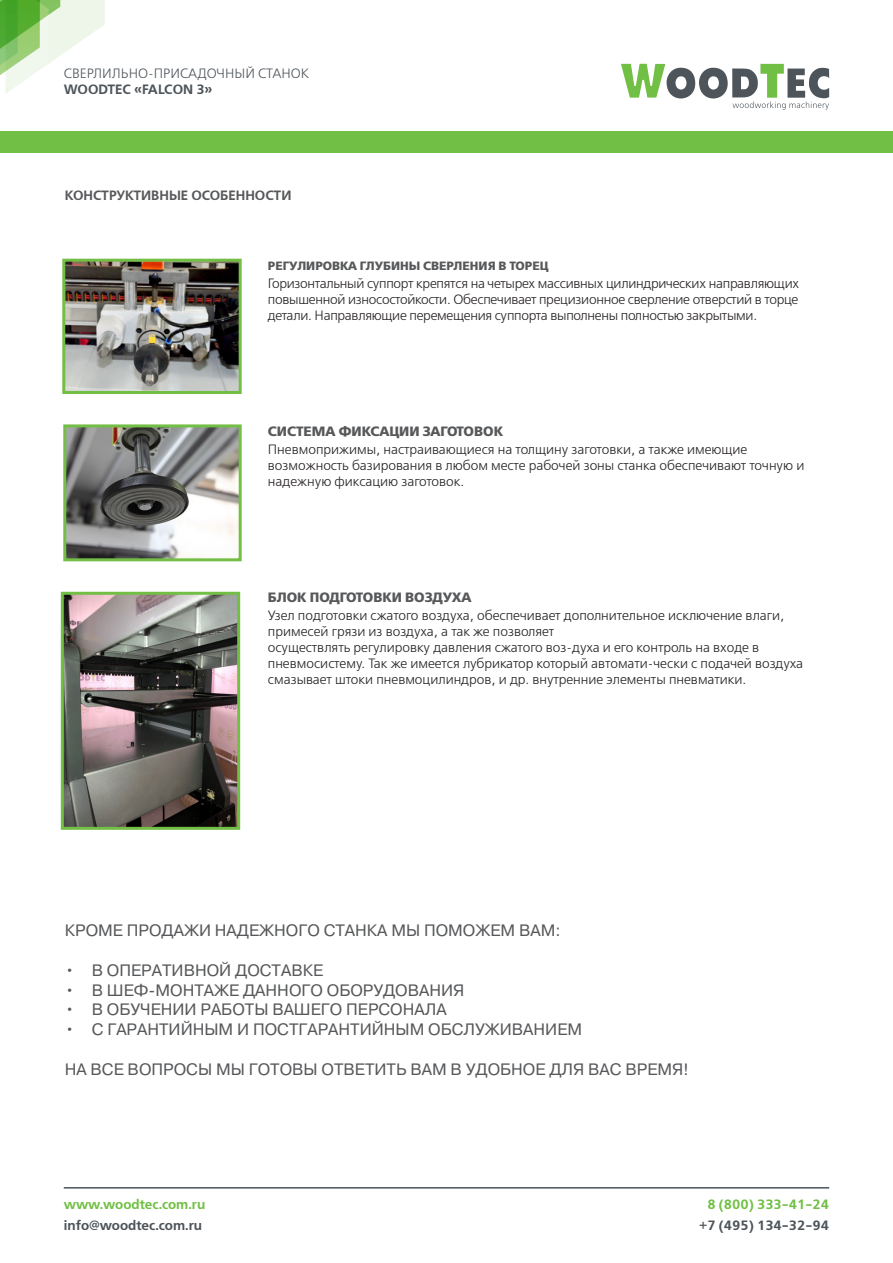
<style>
.page{position:relative;width:893px;height:1263px;background:#fff}
.page>*{position:absolute;margin:0;border:0;box-sizing:border-box;transform-origin:0 0}
.t1{font:16.5px "Pragmatica";color:#57585a}
.t2{font:13.5px/16.2px "Free Set Light C";color:#231f20}
.t3{font:13.5px "Free Set Demi C";color:#4d545a}
.t4{font:13.5px "Free Set Bold C";color:#57585a}
.t5{font:13.5px "Free Set Demi C";color:#71bf44}
.t6{font:13.5px "Free Set Light C";color:#4d545a}
.t7{font:13.5px "Free Set Demi C";color:#57585a}
.t8{font:12px "Free Set Bold C";color:#57585a}
</style>
<div class="page">
<svg style="left:0;top:0;width:105px;height:93px"></svg>
<svg style="left:621px;top:64px;width:208px;height:46px"></svg>
<div style="left:0;top:131px;width:893px;height:21px;background:#71bf44"></div>
<hr style="left:64px;top:1187px;width:765px;height:1px;background:#4d545a">
<img style="left:66px;top:263px;width:172px;height:127px">
<div style="left:62px;top:259px;width:180px;height:135px;border:3px solid #73bf45"></div>
<img style="left:67px;top:428px;width:171px;height:129px">
<div style="left:63px;top:424px;width:179px;height:137px;border:3px solid #73bf45"></div>
<img style="left:65px;top:596px;width:171px;height:230px">
<div style="left:61px;top:592px;width:179px;height:238px;border:3px solid #73bf45"></div>
<p class="t6" style="left:64px;top:66px;width:247px">СВЕРЛИЛЬНО-ПРИСАДОЧНЫЙ СТАНОК</p>
<p class="t3" style="left:64px;top:82px;width:150px">WOODTEC «FALCON 3»</p>
<p class="t7" style="left:65px;top:188px;width:228px">КОНСТРУКТИВНЫЕ ОСОБЕННОСТИ</p>
<p class="t8" style="left:268px;top:258px;width:282px">РЕГУЛИРОВКА ГЛУБИНЫ СВЕРЛЕНИЯ В ТОРЕЦ</p>
<p class="t2" style="left:268px;top:276px;width:533px;text-align:justify">Горизонтальный суппорт крепятся на четырех массивных цилиндрических направляющих повышенной износостойкости. Обеспечивает прецизионное сверление отверстий в торце детали. Направляющие перемещения суппорта выполнены полностью закрытыми.</p>
<p class="t4" style="left:268px;top:424px;width:237px">СИСТЕМА ФИКСАЦИИ ЗАГОТОВОК</p>
<p class="t2" style="left:268px;top:442px;width:538px">Пневмоприжимы, настраивающиеся на толщину заготовки, а также имеющие возможность базирования в любом месте рабочей зоны станка обеспечивают точную и надежную фиксацию заготовок.</p>
<p class="t4" style="left:268px;top:590px;width:205px">БЛОК ПОДГОТОВКИ ВОЗДУХА</p>
<p class="t2" style="left:268px;top:607px;width:518px">Узел подготовки сжатого воздуха, обеспечивает дополнительное исключение влаги, примесей грязи из воздуха, а так же позволяет</p>
<p class="t2" style="left:268px;top:640px;width:537px">осуществлять регулировку давления сжатого воз-духа и его контроль на входе в пневмосистему. Так же имеется лубрикатор который автомати-чески с подачей воздуха смазывает штоки пневмоцилиндров, и др. внутренние элементы пневматики.</p>
<p class="t1" style="left:65px;top:920px;width:497px">КРОМЕ ПРОДАЖИ НАДЕЖНОГО СТАНКА МЫ ПОМОЖЕМ ВАМ:</p>
<p class="t1" style="left:65px;top:960px;width:260px">• В ОПЕРАТИВНОЙ ДОСТАВКЕ</p>
<p class="t1" style="left:65px;top:980px;width:401px">• В ШЕФ-МОНТАЖЕ ДАННОГО ОБОРУДОВАНИЯ</p>
<p class="t1" style="left:65px;top:999px;width:383px">• В ОБУЧЕНИИ РАБОТЫ ВАШЕГО ПЕРСОНАЛА</p>
<p class="t1" style="left:65px;top:1019px;width:519px">• С ГАРАНТИЙНЫМ И ПОСТГАРАНТИЙНЫМ ОБСЛУЖИВАНИЕМ</p>
<p class="t1" style="left:65px;top:1059px;width:625px">НА ВСЕ ВОПРОСЫ МЫ ГОТОВЫ ОТВЕТИТЬ ВАМ В УДОБНОЕ ДЛЯ ВАС ВРЕМЯ!</p>
<p class="t5" style="left:64px;top:1197px;width:143px">www.woodtec.com.ru</p>
<p class="t3" style="left:64px;top:1218px;width:140px">info@woodtec.com.ru</p>
<p class="t5" style="left:707px;top:1197px;width:123px">8 (800) 333-41-24</p>
<p class="t3" style="left:699px;top:1217px;width:131px">+7 (495) 134-32-94</p>
</div>
